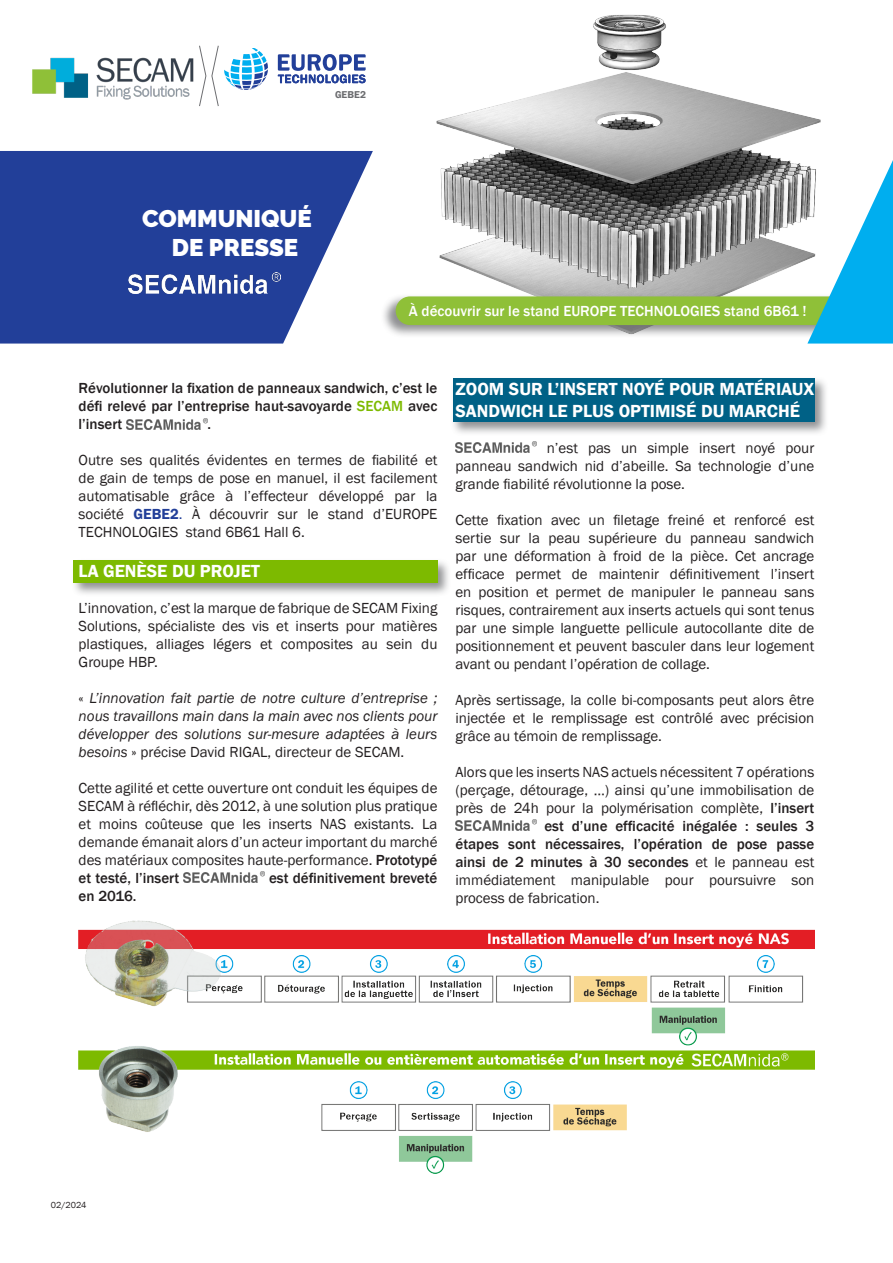
<style>
.page{position:relative;width:893px;height:1263px;background:#fff}
.page>*{position:absolute;margin:0;border:0;box-sizing:border-box;transform-origin:0 0}
.TITRE_PRINCIPALE{font:900 24px "Raleway";color:#fff}
.t1{font:600 18px/21.6px "Franklin Gothic";color:#fff}
.t2{font:15px/18px "Franklin Gothic";color:#231f20;text-align:justify}
.t3{font:500 15px/18px "Franklin Gothic";color:#231f20;text-align:justify}
.t4{font:italic 15px/18px "Franklin Gothic";color:#231f20;text-align:justify}
.t5{font:500 15px "Franklin Gothic";color:#fff}
.t6{font:600 10.2px "Franklin Gothic";color:#6c6d70}
.t7{font:9px "Franklin Gothic";color:#231f20}
.s1{color:#7dba00}
.s2{font-weight:600;color:#223f99}
.s3{color:#223f99}
.s4{font-style:normal}
.s5{font-weight:500}
.s6{font-weight:400}
</style>
<div class="page">
<svg style="left:0;top:151px;width:373px;height:193px;background:#3e57a5"></svg>
<img style="left:437px;top:15px;width:384px;height:136px">
<img style="left:32px;top:57px;width:162px;height:43px">
<svg style="left:199px;top:45px;width:69px;height:62px"></svg>
<svg style="left:278px;top:54px;width:88px;height:29px"></svg>
<div style="left:381px;top:293px;width:512px;height:45px;background:#6c6d70;opacity:.75"></div>
<svg style="left:396px;top:151px;width:497px;height:193px"></svg>
<div style="left:450px;top:376px;width:378px;height:60px;background:#6c6d70;opacity:.75"></div>
<div style="left:453px;top:378px;width:361px;height:44px;background:#006186"></div>
<div style="left:71px;top:558px;width:381px;height:39px;background:#6c6d70;opacity:.75"></div>
<div style="left:73px;top:560px;width:364px;height:23px;background:#7dba00"></div>
<img style="left:128px;top:273px;width:152px;height:20px">
<img style="left:126px;top:418px;width:81px;height:11px">
<img style="left:184px;top:872px;width:81px;height:11px">
<img style="left:455px;top:442px;width:82px;height:11px">
<img style="left:455px;top:820px;width:82px;height:11px">
<img style="left:79px;top:920px;width:735px;height:254px">
<p class="t6" style="left:335px;top:88px;width:32px">GEBE2</p>
<p class="TITRE_PRINCIPALE" style="left:142px;top:204px;width:171px">COMMUNIQUÉ</p>
<p class="TITRE_PRINCIPALE" style="left:172px;top:233px;width:128px">DE PRESSE</p>
<p class="t5" style="left:409px;top:302px;width:399px">À découvrir sur le stand EUROPE TECHNOLOGIES stand 6B61 !</p>
<p class="t3" style="left:79px;top:379px;width:360px">Révolutionner la fixation de panneaux sandwich, c’est le défi relevé par l’entreprise haut-savoyarde <span class="s1">SECAM</span> avec l’insert</p>
<p class="t3" style="left:207px;top:415px;width:5px">.</p>
<p class="t2" style="left:79px;top:452px;width:360px">Outre ses qualités évidentes en termes de fiabilité et de gain de temps de pose en manuel, il est facilement automatisable grâce à l’effecteur développé par la société <span class="s2">GEBE2</span><span class="s3">.</span> À découvrir sur le stand d’EUROPE TECHNOLOGIES stand 6B61 Hall 6.</p>
<p class="t1" style="left:79px;top:560px;width:183px">LA GENÈSE DU PROJET</p>
<p class="t2" style="left:79px;top:599px;width:360px">L’innovation, c’est la marque de fabrique de SECAM Fixing Solutions, spécialiste des vis et inserts pour matières plastiques, alliages légers et composites au sein du Groupe HBP.</p>
<p class="t4" style="left:79px;top:689px;width:360px"><span class="s4">«</span> L’innovation fait partie de notre culture d’entreprise ; nous travaillons main dans la main avec nos clients pour développer des solutions sur-mesure adaptées à leurs besoins <span class="s4">» précise David RIGAL, directeur de SECAM.</span></p>
<p class="t2" style="left:79px;top:779px;width:360px">Cette agilité et cette ouverture ont conduit les équipes de SECAM à réfléchir, dès 2012, à une solution plus pratique et moins coûteuse que les inserts NAS existants. La demande émanait alors d’un acteur important du marché des matériaux composites haute-performance. <span class="s5">Prototypé et testé, l’insert</span></p>
<p class="t3" style="left:269px;top:869px;width:170px">est définitivement breveté</p>
<p class="t3" style="left:79px;top:887px;width:59px">en 2016.</p>
<p class="t1" style="left:455px;top:379px;width:360px">ZOOM SUR L’INSERT NOYÉ POUR MATÉRIAUX<br>SANDWICH LE PLUS OPTIMISÉ DU MARCHÉ</p>
<p class="t2" style="left:455px;top:439px;width:360px;text-indent:91px">n’est pas un simple insert noyé pour panneau sandwich nid d’abeille. Sa technologie d’une grande fiabilité révolutionne la pose.</p>
<p class="t2" style="left:455px;top:511px;width:360px">Cette fixation avec un filetage freiné et renforcé est sertie sur la peau supérieure du panneau sandwich par une déformation à froid de la pièce. Cet ancrage efficace permet de maintenir définitivement l’insert en position et permet de manipuler le panneau sans risques, contrairement aux inserts actuels qui sont tenus par une simple languette pellicule autocollante dite de positionnement et peuvent basculer dans leur logement avant ou pendant l’opération de collage.</p>
<p class="t2" style="left:455px;top:691px;width:360px">Après sertissage, la colle bi-composants peut alors être injectée et le remplissage est contrôlé avec précision grâce au témoin de remplissage.</p>
<p class="t2" style="left:455px;top:763px;width:360px">Alors que les inserts NAS actuels nécessitent 7 opérations</p>
<p class="t2" style="left:455px;top:781px;width:360px">(perçage, détourage, …) ainsi qu’une immobilisation de</p>
<p class="t2" style="left:455px;top:799px;width:360px">près de 24h pour la polymérisation complète, <span class="s5">l’insert</span></p>
<p class="t3" style="left:544px;top:817px;width:271px">est d’une efficacité inégalée : seules 3</p>
<p class="t3" style="left:455px;top:835px;width:360px">étapes sont nécessaires, l’opération de pose passe</p>
<p class="t3" style="left:455px;top:853px;width:360px">ainsi de 2 minutes à 30 secondes <span class="s6">et le panneau est</span></p>
<p class="t2" style="left:455px;top:871px;width:360px">immédiatement manipulable pour poursuivre son</p>
<p class="t2" style="left:455px;top:889px;width:145px">process de fabrication.</p>
<p class="t7" style="left:51px;top:1199px;width:37px">02/2024</p>
</div>
